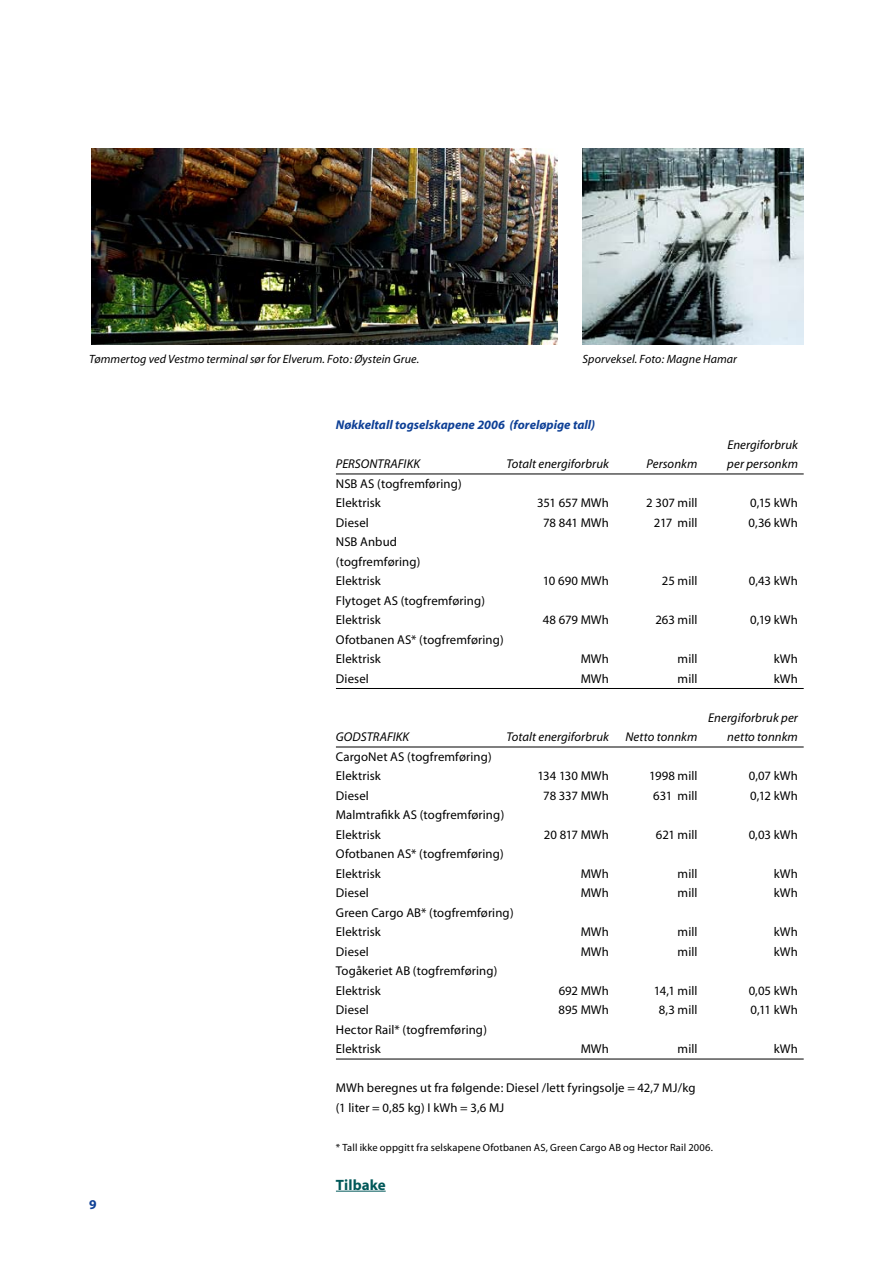
<style>
.page{position:relative;width:893px;height:1263px;background:#fff}
.page>*{position:absolute;margin:0;border:0;box-sizing:border-box;transform-origin:0 0}
.t1{font:700 15px "Myriad";letter-spacing:.005em;color:#005859}
.t2{font:12.75px/19.5px "Myriad";letter-spacing:.01em;color:#000}
.t3{font:italic 12.75px "Myriad";letter-spacing:.005em;color:#000}
.t4{font:italic 700 12.75px "Myriad";color:#0e4096}
.t5{font:12.75px "Myriad";letter-spacing:-.01em;color:#000}
.t6{font:italic 12px "Myriad";letter-spacing:.01em;color:#000}
.t7{font:10.5px "Myriad";letter-spacing:.015em;color:#000}
</style>
<div class="page">
<hr style="left:336px;top:474px;width:468px;height:1px;background:#000">
<hr style="left:336px;top:688px;width:468px;height:1px;background:#000">
<hr style="left:336px;top:747px;width:468px;height:1px;background:#000">
<hr style="left:336px;top:1059px;width:468px;height:1px;background:#000">
<hr style="left:336px;top:1191px;width:50px;height:1px;background:#005859">
<img style="left:583px;top:149px;width:221px;height:195px">
<img style="left:91px;top:149px;width:466px;height:195px">
<p class="t6" style="left:89px;top:353px;width:331px">Tømmertog ved Vestmo terminal sør for Elverum. Foto: Øystein Grue.</p>
<p class="t6" style="left:583px;top:353px;width:156px">Sporveksel. Foto: Magne Hamar</p>
<p class="t4" style="left:336px;top:418px;width:261px">Nøkkeltall togselskapene 2006 (foreløpige tall)</p>
<p class="t3" style="left:727px;top:438px;width:72px">Energiforbruk</p>
<p class="t3" style="left:336px;top:457px;width:86px">PERSONTRAFIKK</p>
<p class="t3" style="left:506px;top:457px;width:104px">Totalt energiforbruk</p>
<p class="t3" style="left:646px;top:457px;width:53px">Personkm</p>
<p class="t3" style="left:727px;top:457px;width:72px">per personkm</p>
<p class="t2" style="left:336px;top:474px;width:127px">NSB AS (togfremføring)<br>Elektrisk</p>
<p class="t5" style="left:537px;top:496px;width:73px">351 657 MWh</p>
<p class="t2" style="left:646px;top:494px;width:53px">2 307 mill</p>
<p class="t2" style="left:750px;top:494px;width:49px">0,15 kWh</p>
<p class="t2" style="left:336px;top:513px;width:34px">Diesel</p>
<p class="t2" style="left:543px;top:513px;width:67px">78 841 MWh</p>
<p class="t2" style="left:654px;top:513px;width:45px">217 mill</p>
<p class="t2" style="left:748px;top:513px;width:51px">0,36 kWh</p>
<p class="t2" style="left:336px;top:533px;width:86px">NSB Anbud (togfremføring)<br>Elektrisk</p>
<p class="t2" style="left:543px;top:572px;width:68px">10 690 MWh</p>
<p class="t2" style="left:662px;top:572px;width:37px">25 mill</p>
<p class="t2" style="left:749px;top:572px;width:51px">0,43 kWh</p>
<p class="t2" style="left:336px;top:591px;width:151px">Flytoget AS (togfremføring)<br>Elektrisk</p>
<p class="t2" style="left:336px;top:630px;width:169px">Ofotbanen AS* (togfremføring)<br>Elektrisk</p>
<p class="t2" style="left:543px;top:611px;width:68px">48 679 MWh</p>
<p class="t2" style="left:655px;top:611px;width:43px">263 mill</p>
<p class="t2" style="left:750px;top:611px;width:49px">0,19 kWh</p>
<p class="t2" style="left:581px;top:650px;width:30px">MWh</p>
<p class="t2" style="left:678px;top:650px;width:21px">mill</p>
<p class="t2" style="left:774px;top:650px;width:26px">kWh</p>
<p class="t2" style="left:336px;top:669px;width:34px">Diesel</p>
<p class="t2" style="left:581px;top:669px;width:30px">MWh</p>
<p class="t2" style="left:678px;top:669px;width:21px">mill</p>
<p class="t2" style="left:774px;top:669px;width:26px">kWh</p>
<p class="t3" style="left:708px;top:711px;width:91px">Energiforbruk per</p>
<p class="t3" style="left:336px;top:730px;width:75px">GODSTRAFIKK</p>
<p class="t3" style="left:506px;top:730px;width:104px">Totalt energiforbruk</p>
<p class="t3" style="left:625px;top:730px;width:73px">Netto tonnkm</p>
<p class="t3" style="left:727px;top:730px;width:72px">netto tonnkm</p>
<p class="t2" style="left:336px;top:747px;width:157px">CargoNet AS (togfremføring)<br>Elektrisk</p>
<p class="t2" style="left:537px;top:766px;width:73px">134 130 MWh</p>
<p class="t2" style="left:649px;top:766px;width:50px">1998 mill</p>
<p class="t2" style="left:749px;top:766px;width:51px">0,07 kWh</p>
<p class="t2" style="left:336px;top:786px;width:34px">Diesel</p>
<p class="t2" style="left:543px;top:786px;width:67px">78 337 MWh</p>
<p class="t2" style="left:653px;top:786px;width:46px">631 mill</p>
<p class="t2" style="left:750px;top:786px;width:49px">0,12 kWh</p>
<p class="t2" style="left:336px;top:805px;width:170px">Malmtrafikk AS (togfremføring)<br>Elektrisk</p>
<p class="t2" style="left:544px;top:825px;width:66px">20 817 MWh</p>
<p class="t2" style="left:656px;top:825px;width:43px">621 mill</p>
<p class="t2" style="left:749px;top:825px;width:51px">0,03 kWh</p>
<p class="t2" style="left:336px;top:844px;width:169px">Ofotbanen AS* (togfremføring)<br>Elektrisk</p>
<p class="t2" style="left:581px;top:864px;width:30px">MWh</p>
<p class="t2" style="left:678px;top:864px;width:21px">mill</p>
<p class="t2" style="left:774px;top:864px;width:26px">kWh</p>
<p class="t2" style="left:336px;top:883px;width:34px">Diesel</p>
<p class="t2" style="left:581px;top:883px;width:30px">MWh</p>
<p class="t2" style="left:678px;top:883px;width:21px">mill</p>
<p class="t2" style="left:774px;top:883px;width:26px">kWh</p>
<p class="t2" style="left:336px;top:903px;width:179px">Green Cargo AB* (togfremføring)<br>Elektrisk</p>
<p class="t2" style="left:581px;top:922px;width:30px">MWh</p>
<p class="t2" style="left:678px;top:922px;width:21px">mill</p>
<p class="t2" style="left:774px;top:922px;width:26px">kWh</p>
<p class="t2" style="left:336px;top:942px;width:34px">Diesel</p>
<p class="t2" style="left:581px;top:942px;width:30px">MWh</p>
<p class="t2" style="left:678px;top:942px;width:21px">mill</p>
<p class="t2" style="left:774px;top:942px;width:26px">kWh</p>
<p class="t2" style="left:336px;top:961px;width:163px">Togåkeriet AB (togfremføring)<br>Elektrisk</p>
<p class="t2" style="left:559px;top:981px;width:52px">692 MWh</p>
<p class="t2" style="left:654px;top:981px;width:45px">14,1 mill</p>
<p class="t2" style="left:749px;top:981px;width:51px">0,05 kWh</p>
<p class="t2" style="left:336px;top:1000px;width:34px">Diesel</p>
<p class="t2" style="left:558px;top:1000px;width:52px">895 MWh</p>
<p class="t2" style="left:659px;top:1000px;width:40px">8,3 mill</p>
<p class="t2" style="left:751px;top:1000px;width:49px">0,11 kWh</p>
<p class="t2" style="left:336px;top:1020px;width:153px">Hector Rail* (togfremføring)<br>Elektrisk</p>
<p class="t2" style="left:581px;top:1039px;width:30px">MWh</p>
<p class="t2" style="left:678px;top:1039px;width:21px">mill</p>
<p class="t2" style="left:774px;top:1039px;width:26px">kWh</p>
<p class="t2" style="left:336px;top:1079px;width:361px">MWh beregnes ut fra følgende: Diesel /lett fyringsolje = 42,7 MJ/kg (1 liter = 0,85 kg) I kWh = 3,6 MJ</p>
<p class="t7" style="left:336px;top:1142px;width:378px">* Tall ikke oppgitt fra selskapene Ofotbanen AS, Green Cargo AB og Hector Rail 2006.</p>
<p class="t1" style="left:336px;top:1177px;width:51px">Tilbake</p>
</div>
